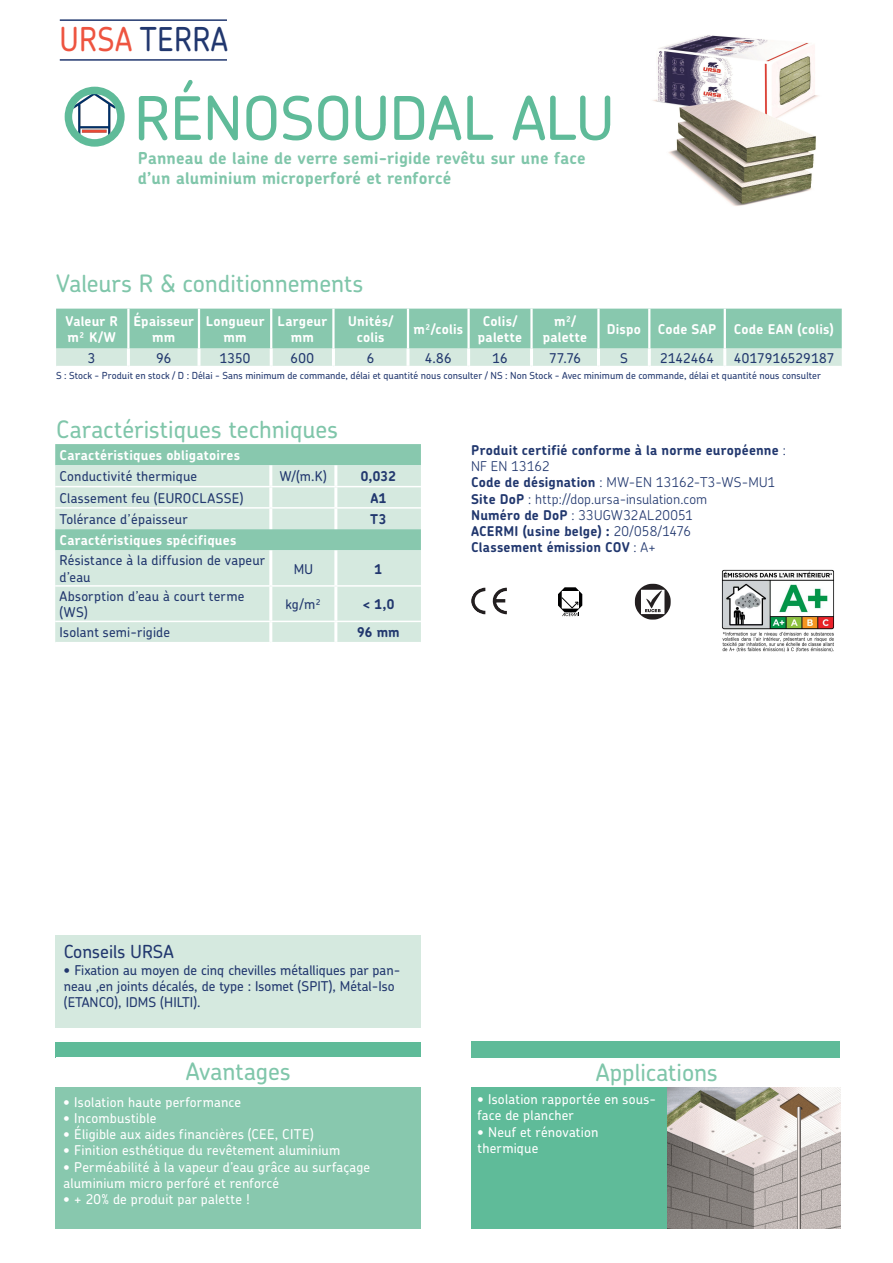
<style>
.page{position:relative;width:893px;height:1263px;background:#fff}
.page>*{position:absolute;margin:0;border:0;box-sizing:border-box;transform-origin:0 0}
.t1{font:500 60px "Chevin Pro";letter-spacing:-.005em;color:#5fbb99}
.t2{font:500 33px "Chevin Pro";letter-spacing:.015em;color:#21376e;scale:.9 1}
.t3{font:500 24px "Chevin Pro";color:#80c6aa}
.t4{font:500 18px "Chevin Pro";color:#21376e}
.t5{font:700 16.5px/19.8px "Chevin Pro";letter-spacing:.015em;color:#80c6aa}
.t6{font:500 13.5px/16.2px "Chevin Pro";letter-spacing:.01em;color:#21376e}
.t7{font:500 13.5px/16.2px "Chevin Pro";letter-spacing:.015em;color:#fff}
.t8{font:700 13.5px/16.2px "Chevin Pro";letter-spacing:.015em;color:#21376e}
.t9{font:700 13.5px/16.2px "Chevin Pro";letter-spacing:.015em;color:#fff;text-align:center}
.t10{font:500 9.75px "Chevin Pro";letter-spacing:.005em;color:#21376e}
.s1{color:#ee5440}
.s2{font-weight:300}
</style>
<div class="page">
<svg style="left:56px;top:309px;width:786px;height:57px;background:#a0d2bd"></svg>
<hr style="left:127px;top:349px;width:3px;height:17px;background:#fff">
<hr style="left:197px;top:349px;width:3px;height:17px;background:#fff">
<hr style="left:270px;top:349px;width:3px;height:17px;background:#fff">
<hr style="left:332px;top:349px;width:3px;height:17px;background:#fff">
<hr style="left:406px;top:349px;width:3px;height:17px;background:#fff">
<hr style="left:467px;top:349px;width:3px;height:17px;background:#fff">
<hr style="left:530px;top:349px;width:3px;height:17px;background:#fff">
<hr style="left:597px;top:349px;width:3px;height:17px;background:#fff">
<hr style="left:648px;top:349px;width:3px;height:17px;background:#fff">
<hr style="left:723px;top:349px;width:3px;height:17px;background:#fff">
<hr style="left:127px;top:309px;width:3px;height:40px;background:#fff">
<hr style="left:198px;top:309px;width:2px;height:40px;background:#fff">
<hr style="left:270px;top:309px;width:2px;height:40px;background:#fff">
<hr style="left:332px;top:309px;width:3px;height:40px;background:#fff">
<hr style="left:407px;top:309px;width:2px;height:40px;background:#fff">
<hr style="left:467px;top:309px;width:3px;height:40px;background:#fff">
<hr style="left:530px;top:309px;width:3px;height:40px;background:#fff">
<hr style="left:597px;top:309px;width:3px;height:40px;background:#fff">
<hr style="left:648px;top:309px;width:2px;height:40px;background:#fff">
<hr style="left:724px;top:309px;width:2px;height:40px;background:#fff">
<div style="left:55px;top:1042px;width:366px;height:15px;background:#5fbb99"></div>
<div style="left:55px;top:1087px;width:366px;height:141px;background:#88c8ae"></div>
<div style="left:471px;top:1042px;width:369px;height:16px;background:#5fbb99"></div>
<div style="left:471px;top:1087px;width:196px;height:141px;background:#5fbb99"></div>
<img style="left:653px;top:35px;width:166px;height:171px">
<hr style="left:60px;top:19px;width:167px;height:2px;background:#21376e">
<hr style="left:60px;top:59px;width:167px;height:2px;background:#21376e">
<img style="left:70px;top:90px;width:50px;height:52px">
<div style="left:65px;top:87px;width:60px;height:60px;border:8px solid #5fbb99;border-radius:50%"></div>
<img style="left:721px;top:569px;width:114px;height:83px">
<svg style="left:558px;top:587px;width:24px;height:29px"></svg>
<svg style="left:471px;top:588px;width:36px;height:26px"></svg>
<svg style="left:635px;top:584px;width:36px;height:36px"></svg>
<div style="left:55px;top:935px;width:366px;height:93px;background:#d5e9df"></div>
<div style="left:55px;top:444px;width:366px;height:21px;background:#88c8ae"></div>
<svg style="left:55px;top:465px;width:366px;height:177px;background:#cbe5d9"></svg>
<hr style="left:269px;top:465px;width:3px;height:21px;background:#fff">
<hr style="left:334px;top:465px;width:3px;height:21px;background:#fff">
<hr style="left:269px;top:487px;width:3px;height:20px;background:#fff">
<hr style="left:334px;top:487px;width:3px;height:20px;background:#fff">
<hr style="left:269px;top:509px;width:3px;height:20px;background:#fff">
<hr style="left:334px;top:509px;width:3px;height:20px;background:#fff">
<hr style="left:269px;top:550px;width:3px;height:35px;background:#fff">
<hr style="left:334px;top:550px;width:3px;height:35px;background:#fff">
<hr style="left:269px;top:587px;width:3px;height:34px;background:#fff">
<hr style="left:334px;top:587px;width:3px;height:34px;background:#fff">
<hr style="left:269px;top:622px;width:3px;height:20px;background:#fff">
<hr style="left:334px;top:622px;width:3px;height:20px;background:#fff">
<hr style="left:55px;top:486px;width:216px;height:1px;background:#fff">
<hr style="left:271px;top:486px;width:65px;height:1px;background:#fff">
<hr style="left:336px;top:486px;width:85px;height:1px;background:#fff">
<hr style="left:55px;top:507px;width:216px;height:2px;background:#fff">
<hr style="left:271px;top:507px;width:65px;height:2px;background:#fff">
<hr style="left:336px;top:507px;width:85px;height:2px;background:#fff">
<hr style="left:55px;top:621px;width:216px;height:1px;background:#fff">
<hr style="left:271px;top:621px;width:65px;height:1px;background:#fff">
<hr style="left:336px;top:621px;width:85px;height:1px;background:#fff">
<hr style="left:55px;top:585px;width:216px;height:2px;background:#fff">
<hr style="left:271px;top:585px;width:65px;height:2px;background:#fff">
<hr style="left:336px;top:585px;width:85px;height:2px;background:#fff">
<img style="left:667px;top:1087px;width:173px;height:141px">
<h2 class="t2" style="left:60px;top:18px;width:188px"><span class="s1">URSA</span> TERRA</h2>
<h1 class="t1" style="left:134px;top:80px;width:482px">RÉNOSOUDAL ALU</h1>
<p class="t5" style="left:138px;top:148px;width:449px">Panneau de laine de verre semi-rigide revêtu sur une face d’un aluminium microperforé et renforcé</p>
<h3 class="t3" style="left:56px;top:268px;width:309px">Valeurs R &amp; conditionnements</h3>
<p class="t9" style="left:66px;top:312px;width:54px;text-align:left">Valeur R m² K/W</p>
<p class="t9" style="left:133px;top:312px;width:62px">Épaisseur mm</p>
<p class="t9" style="left:206px;top:312px;width:60px">Longueur mm</p>
<p class="t9" style="left:278px;top:312px;width:51px">Largeur mm</p>
<p class="t9" style="left:348px;top:312px;width:47px">Unités/ colis</p>
<p class="t9" style="left:414px;top:320px;width:51px">m²/colis</p>
<p class="t9" style="left:478px;top:312px;width:46px">Colis/ palette</p>
<p class="t9" style="left:543px;top:312px;width:46px">m²/ palette</p>
<p class="t9" style="left:607px;top:320px;width:111px">Dispo Code SAP</p>
<p class="t9" style="left:734px;top:320px;width:101px">Code EAN (colis)</p>
<p class="t6" style="left:88px;top:349px;width:9px">3</p>
<p class="t6" style="left:156px;top:349px;width:17px">96</p>
<p class="t6" style="left:220px;top:349px;width:32px">1350</p>
<p class="t6" style="left:291px;top:349px;width:25px">600</p>
<p class="t6" style="left:367px;top:349px;width:9px">6</p>
<p class="t6" style="left:425px;top:349px;width:28px">4.86</p>
<p class="t6" style="left:492px;top:349px;width:17px">16</p>
<p class="t6" style="left:549px;top:349px;width:33px">77.76</p>
<p class="t6" style="left:620px;top:349px;width:9px">S</p>
<p class="t6" style="left:660px;top:349px;width:55px">2142464</p>
<p class="t6" style="left:734px;top:349px;width:102px">4017916529187</p>
<p class="t10" style="left:56px;top:370px;width:766px">S : Stock - Produit en stock / D : Délai - Sans minimum de commande, délai et quantité nous consulter / NS : Non Stock - Avec minimum de commande, délai et quantité nous consulter</p>
<h3 class="t3" style="left:56px;top:414px;width:283px">Caractéristiques techniques</h3>
<p class="t8" style="left:471px;top:441px;width:316px">Produit certifié conforme à la norme européenne <span class="s2">:<br>NF EN 13162<br></span>Code de désignation <span class="s2">: MW-EN 13162-T3-WS-MU1<br></span>Site DoP <span class="s2">: http://dop.ursa-insulation.com<br></span>Numéro de DoP <span class="s2">: 33UGW32AL20051<br></span>ACERMI (usine belge) : <span class="s2">20/058/1476<br></span>Classement émission COV <span class="s2">: A+</span></p>
<p class="t9" style="left:59px;top:446px;width:182px">Caractéristiques obligatoires</p>
<p class="t6" style="left:59px;top:468px;width:139px">Conductivité thermique</p>
<p class="t6" style="left:280px;top:468px;width:49px">W/(m.K)</p>
<p class="t8" style="left:361px;top:468px;width:37px">0,032</p>
<p class="t6" style="left:59px;top:489px;width:185px">Classement feu (EUROCLASSE)</p>
<p class="t8" style="left:370px;top:489px;width:18px">A1</p>
<p class="t6" style="left:59px;top:510px;width:130px">Tolérance d’épaisseur</p>
<p class="t8" style="left:370px;top:510px;width:18px">T3</p>
<p class="t9" style="left:59px;top:532px;width:178px">Caractéristiques spécifiques</p>
<p class="t6" style="left:59px;top:552px;width:207px">Résistance à la diffusion de vapeur d’eau</p>
<p class="t6" style="left:294px;top:560px;width:21px">MU</p>
<p class="t8" style="left:375px;top:560px;width:9px">1</p>
<p class="t6" style="left:59px;top:587px;width:187px">Absorption d’eau à court terme (WS)</p>
<p class="t6" style="left:285px;top:596px;width:37px">kg/m²</p>
<p class="t8" style="left:362px;top:595px;width:33px">&lt; 1,0</p>
<p class="t6" style="left:59px;top:624px;width:112px">Isolant semi-rigide</p>
<p class="t8" style="left:357px;top:624px;width:44px">96 mm</p>
<h3 class="t4" style="left:64px;top:940px;width:111px">Conseils URSA</h3>
<p class="t6" style="left:64px;top:961px;width:338px">• Fixation au moyen de cinq chevilles métalliques par pan&shy;neau ,en joints décalés, de type : Isomet (SPIT), Métal-Iso (ETANCO), IDMS (HILTI).</p>
<h3 class="t3" style="left:186px;top:1056px;width:106px">Avantages</h3>
<p class="t7" style="left:64px;top:1093px;width:179px">• Isolation haute performance</p>
<p class="t7" style="left:64px;top:1109px;width:94px">• Incombustible</p>
<p class="t7" style="left:64px;top:1126px;width:252px">• Éligible aux aides financières (CEE, CITE)</p>
<p class="t7" style="left:64px;top:1142px;width:278px">• Finition esthétique du revêtement aluminium</p>
<p class="t7" style="left:64px;top:1158px;width:308px">• Perméabilité à la vapeur d’eau grâce au surfaçage aluminium micro perforé et renforcé</p>
<p class="t7" style="left:64px;top:1190px;width:188px">• + 20% de produit par palette !</p>
<h3 class="t3" style="left:596px;top:1057px;width:123px">Applications</h3>
<p class="t7" style="left:477px;top:1091px;width:180px">• Isolation rapportée en sous&shy;face de plancher</p>
<p class="t7" style="left:477px;top:1123px;width:122px">• Neuf et rénovation thermique</p>
</div>
